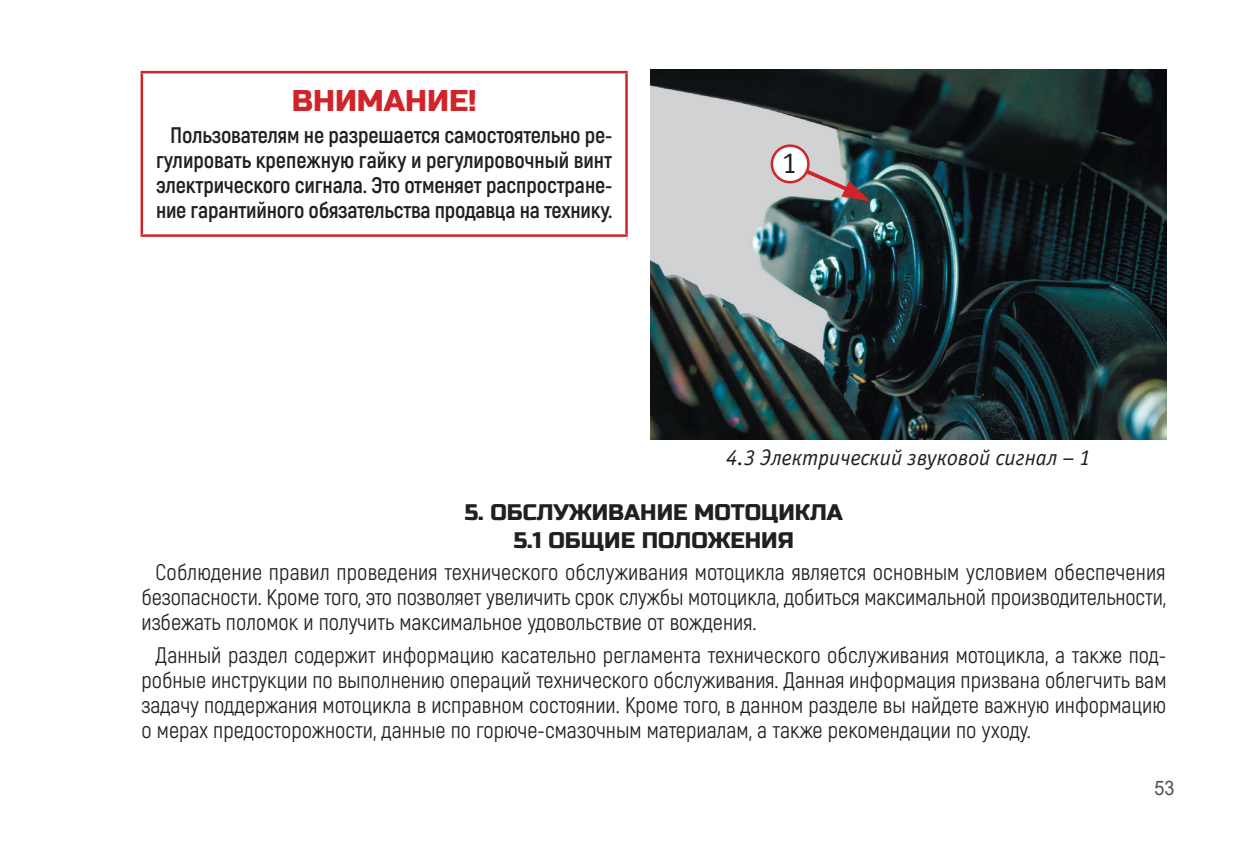
<style>
.page{position:relative;width:1241px;height:851px;background:#fff}
.page>*{position:absolute;margin:0;border:0;box-sizing:border-box;transform-origin:0 0}
.t1{font:30px "Russo One";color:#d1232a}
.t2{font:30px "Officina Sans Book C";color:#231f20}
.Основной_текст{font:22.5px/25px "Akrobat";color:#231f20;text-align:justify}
.Основной_текст-2{font:700 22.5px/25px "Akrobat";letter-spacing:-.01em;color:#231f20;text-align:justify}
.Подзаголовок{font:22.5px "Russo One";color:#231f20}
.ФОТО{font:italic 22.5px "Officina Sans Book C";color:#231f20}
.t3{font:20px "Arial";color:#505052;scale:.9 1}
</style>
<div class="page">
<img style="left:650px;top:69px;width:516px;height:370px">
<svg style="left:787px;top:160px;width:83px;height:41px;background:#98949a"></svg>
<div style="left:771px;top:146px;width:37px;height:36px;background:#fff;border-radius:50%"></div>
<div style="left:770px;top:144px;width:39px;height:39px;border:2px solid #d1232a;border-radius:50%"></div>
<hr style="left:140px;top:73px;width:3px;height:161px;background:#d1232a">
<hr style="left:625px;top:73px;width:2px;height:161px;background:#d1232a">
<hr style="left:140px;top:71px;width:487px;height:2px;background:#d1232a">
<hr style="left:140px;top:234px;width:487px;height:3px;background:#d1232a">
<p class="t1" style="left:292px;top:83px;width:186px">ВНИМАНИЕ!</p>
<p class="Основной_текст-2" style="left:156px;top:122px;width:458px;text-indent:14px">Пользователям не разрешается самостоятельно ре&shy;гулировать крепежную гайку и регулировочный винт электрического сигнала. Это отменяет распростране&shy;ние гарантийного обязательства продавца на технику.</p>
<p class="t2" style="left:781px;top:147px;width:16px">1</p>
<p class="ФОТО" style="left:726px;top:445px;width:366px">4.3 Электрический звуковой сигнал – 1</p>
<p class="Подзаголовок" style="left:464px;top:499px;width:379px">5. ОБСЛУЖИВАНИЕ МОТОЦИКЛА</p>
<p class="Подзаголовок" style="left:513px;top:527px;width:282px">5.1 ОБЩИЕ ПОЛОЖЕНИЯ</p>
<p class="Основной_текст" style="left:141px;top:560px;width:1026px;text-indent:14px">Соблюдение правил проведения технического обслуживания мотоцикла является основным условием обеспечения безопасности. Кроме того, это позволяет увеличить срок службы мотоцикла, добиться максимальной производительности, избежать поломок и получить максимальное удовольствие от вождения.</p>
<p class="Основной_текст" style="left:141px;top:642px;width:1026px;text-indent:14px">Данный раздел содержит информацию касательно регламента технического обслуживания мотоцикла, а также под&shy;робные инструкции по выполнению операций технического обслуживания. Данная информация призвана облегчить вам задачу поддержания мотоцикла в исправном состоянии. Кроме того, в данном разделе вы найдете важную информацию о мерах предосторожности, данные по горюче-смазочным материалам, а также рекомендации по уходу.</p>
<p class="t3" style="left:1154px;top:773px;width:24px">53</p>
</div>
